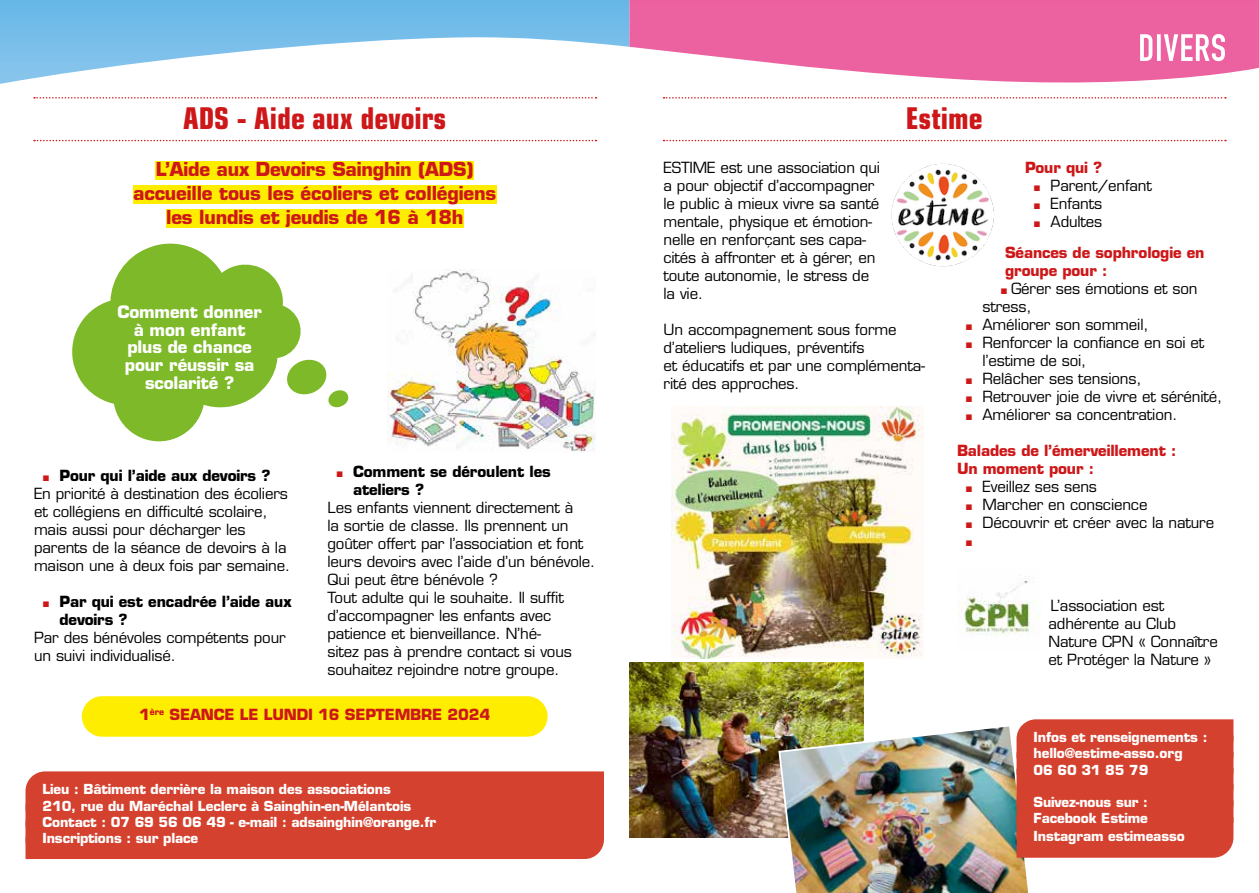
<style>
.page{position:relative;width:1259px;height:893px;background:#fff}
.page>*{position:absolute;margin:0;border:0;box-sizing:border-box;transform-origin:0 0}
.t1{font:700 condensed 30px "Eurostile LT Std";color:#cd1719}
.t2{font:700 18.75px/24px "Eurostile LT Std";letter-spacing:-.01em;color:#cd1719;text-align:center}
.t3{font:700 16.8px/17.7px "Eurostile LT Std";letter-spacing:-.01em;color:#fff;text-align:center}
.t4{font:15px/18px "Eurostile LT Std";letter-spacing:-.01em;color:#000}
.t5{font:700 15px/30.6px "Eurostile LT Std";letter-spacing:-.01em;color:#cd1719}
.t6{font:700 15px/18px "Eurostile LT Std";letter-spacing:-.01em;color:#000}
.t7{font:700 13.5px/16.2px "Eurostile LT Std";letter-spacing:-.01em;color:#fff}
.t8{font:900 12px "Arial";color:#cd1719}
.s1{font-family:"Arial";font-weight:900;font-size:12px;color:#cd1719}
.s2{font-weight:700}
.s3{font-family:"Arial";font-weight:900;font-size:12px}
.s4{font-weight:400;color:#000}
</style>
<div class="page">
<svg style="left:0;top:0;width:629px;height:84px"></svg>
<svg style="left:629px;top:0;width:630px;height:83px;background:#ee78ad"></svg>
<svg style="left:1140px;top:34px;width:85px;height:27px"></svg>
<svg style="left:34px;top:140px;width:562px;height:1px"></svg>
<svg style="left:34px;top:97px;width:562px;height:2px"></svg>
<div style="left:156px;top:162px;width:318px;height:18px;background:#ffed00"></div>
<div style="left:133px;top:186px;width:363px;height:18px;background:#ffed00"></div>
<div style="left:166px;top:210px;width:297px;height:18px;background:#ffed00"></div>
<div style="left:26px;top:771px;width:578px;height:88px;background:#d4422f"></div>
<div style="left:82px;top:696px;width:465px;height:41px;background:#ffed00;border-radius:20px"></div>
<img style="left:387px;top:270px;width:208px;height:183px">
<svg style="left:72px;top:243px;width:229px;height:199px;fill:#7db928"></svg>
<svg style="left:284px;top:357px;width:65px;height:51px"></svg>
<img style="left:630px;top:662px;width:233px;height:176px">
<img style="left:891px;top:164px;width:103px;height:103px">
<svg style="left:663px;top:140px;width:563px;height:1px"></svg>
<svg style="left:663px;top:97px;width:563px;height:2px"></svg>
<img style="left:957px;top:578px;width:83px;height:58px">
<img style="left:671px;top:407px;width:252px;height:251px">
<img style="left:777px;top:719px;width:456px;height:174px">
<h1 class="t1" style="left:183px;top:100px;width:265px">ADS - Aide aux devoirs</h1>
<p class="t2" style="left:133px;top:157px;width:364px">L’Aide aux Devoirs Sainghin (ADS) accueille tous les écoliers et collégiens les lundis et jeudis de 16 à 18h</p>
<p class="t3" style="left:117px;top:303px;width:146px">Comment donner à mon enfant plus de chance pour réussir sa scolarité ?</p>
<p class="t4" style="left:34px;top:467px;width:258px;text-indent:9px"><span class="s1">■</span> <span class="s2">Pour qui l’aide aux devoirs ?<br></span>En priorité à destination des écoliers et collégiens en difficulté scolaire, mais aussi pour décharger les parents de la séance de devoirs à la maison une à deux fois par semaine.</p>
<p class="t6" style="left:60px;top:593px;width:233px;text-indent:-17px"><span class="s1">■</span> Par qui est encadrée l’aide aux devoirs ?</p>
<p class="t4" style="left:34px;top:629px;width:253px">Par des bénévoles compétents pour un suivi individualisé.</p>
<p class="t6" style="left:353px;top:462px;width:199px;text-indent:-17px"><span class="s1">■</span> Comment se déroulent les ateliers ?</p>
<p class="t4" style="left:327px;top:498px;width:269px">Les enfants viennent directement à<br>la sortie de classe. Ils prennent un goûter offert par l’association et font leurs devoirs avec l’aide d’un bénévole.<br>Qui peut être bénévole ?<br>Tout adulte qui le souhaite. Il suffit d’accompagner les enfants avec patience et bienveillance. N’hé-<br>sitez pas à prendre contact si vous souhaitez rejoindre notre groupe.</p>
<p class="t5" style="left:139px;top:699px;width:352px">1<sup>ère</sup> SEANCE LE LUNDI 16 SEPTEMBRE 2024</p>
<p class="t7" style="left:43px;top:781px;width:395px">Lieu : Bâtiment derrière la maison des associations<br>210, rue du Maréchal Leclerc à Sainghin-en-Mélantois Contact : 07 69 56 06 49 - e-mail : adsainghin@orange.fr Inscriptions : sur place</p>
<h1 class="t1" style="left:906px;top:100px;width:78px">Estime</h1>
<p class="t4" style="left:663px;top:158px;width:218px">ESTIME est une association qui a pour objectif d’accompagner le public à mieux vivre sa santé mentale, physique et émotion&shy;nelle en renforçant ses capa&shy;cités à affronter et à gérer, en toute autonomie, le stress de la vie.</p>
<p class="t4" style="left:663px;top:320px;width:263px">Un accompagnement sous forme d’ateliers ludiques, préventifs<br>et éducatifs et par une complémenta&shy;rité des approches.</p>
<p class="t5" style="left:1025px;top:152px;width:79px">Pour qui ?</p>
<p class="t4" style="left:1033px;top:176px;width:120px"><span class="s1">■</span> Parent/enfant</p>
<p class="t4" style="left:1033px;top:194px;width:70px"><span class="s1">■</span> Enfants</p>
<p class="t5" style="left:1005px;top:206px;width:201px;text-indent:29px"><span class="s3">■</span> <span class="s4">Adultes<br></span>Séances de sophrologie en</p>
<p class="t5" style="left:1005px;top:255px;width:104px">groupe pour :</p>
<p class="t4" style="left:982px;top:279px;width:216px;text-indent:18px"><span class="s1">■</span> Gérer ses émotions et son stress,</p>
<p class="t4" style="left:965px;top:315px;width:185px"><span class="s1">■</span> Améliorer son sommeil,</p>
<p class="t4" style="left:982px;top:333px;width:223px;text-indent:-17px"><span class="s1">■</span> Renforcer la confiance en soi et l’estime de soi,</p>
<p class="t4" style="left:965px;top:369px;width:177px"><span class="s1">■</span> Relâcher ses tensions,</p>
<p class="t4" style="left:965px;top:387px;width:258px"><span class="s1">■</span> Retrouver joie de vivre et sérénité,</p>
<p class="t4" style="left:965px;top:405px;width:213px"><span class="s1">■</span> Améliorer sa concentration.</p>
<p class="t5" style="left:957px;top:441px;width:221px;line-height:18px">Balades de l’émerveillement :<br>Un moment pour :</p>
<p class="t4" style="left:965px;top:477px;width:133px"><span class="s1">■</span> Eveillez ses sens</p>
<p class="t4" style="left:965px;top:495px;width:183px"><span class="s1">■</span> Marcher en conscience</p>
<p class="t4" style="left:965px;top:513px;width:250px"><span class="s1">■</span> Découvrir et créer avec la nature</p>
<p class="t8" style="left:965px;top:532px;width:9px">■</p>
<p class="t4" style="left:1048px;top:596px;width:171px">L’association est adhérente au Club<br>Nature CPN « Connaître et Protéger la Nature »</p>
<p class="t7" style="left:1033px;top:729px;width:175px">Infos et renseignements : hello@estime-asso.org<br>06 60 31 85 79</p>
<p class="t7" style="left:1033px;top:794px;width:116px">Suivez-nous sur :<br>Facebook Estime</p>
<p class="t7" style="left:1033px;top:828px;width:153px">Instagram estimeasso</p>
</div>
